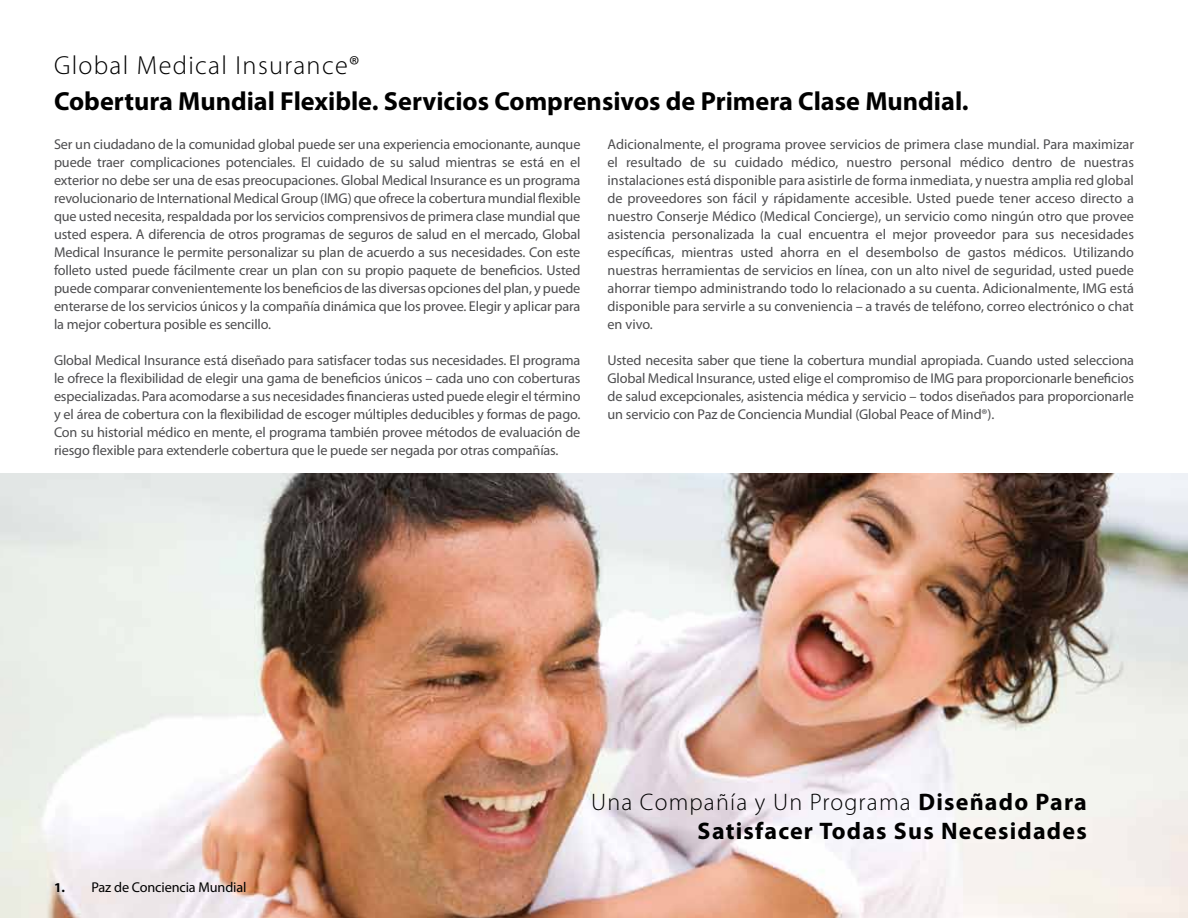
<style>
.page{position:relative;width:1188px;height:918px;background:#fff}
.page>*{position:absolute;margin:0;border:0;box-sizing:border-box;transform-origin:0 0}
.t1{font:700 26.25px "Myriad Pro";color:#000}
.t2{font:300 26.25px "Myriad Pro";letter-spacing:.05em;color:#000}
.t3{font:700 24px/28.8px "Myriad Pro";letter-spacing:.05em;color:#000;text-align:right}
.t4{font:14.25px/18px "Myriad Pro";letter-spacing:-.01em;color:#4d4d4f;text-align:justify}
.t5{font:14.25px "Myriad Pro";letter-spacing:-.01em;color:#000}
.s1{font-weight:700;font-size:13.5px}
.s2{font-weight:300}
</style>
<div class="page">
<img style="left:0;top:473px;width:1187px;height:445px">
<h1 class="t2" style="left:54px;top:51px;width:307px">Global Medical Insurance®</h1>
<h1 class="t1" style="left:54px;top:84px;width:916px">Cobertura Mundial Flexible. Servicios Comprensivos de Primera Clase Mundial.</h1>
<p class="t4" style="left:54px;top:135px;width:528px">Ser un ciudadano de la comunidad global puede ser una experiencia emocionante, aunque puede traer complicaciones potenciales. El cuidado de su salud mientras se está en el exterior no debe ser una de esas preocupaciones. Global Medical Insurance es un programa revolucionario de International Medical Group (IMG) que ofrece la cobertura mundial flexible que usted necesita, respaldada por los servicios comprensivos de primera clase mundial que usted espera. A diferencia de otros programas de seguros de salud en el mercado, Global Medical Insurance le permite personalizar su plan de acuerdo a sus necesidades. Con este folleto usted puede fácilmente crear un plan con su propio paquete de beneficios. Usted puede comparar convenientemente los beneficios de las diversas opciones del plan, y puede enterarse de los servicios únicos y la compañía dinámica que los provee. Elegir y aplicar para la mejor cobertura posible es sencillo.</p>
<p class="t4" style="left:54px;top:351px;width:528px">Global Medical Insurance está diseñado para satisfacer todas sus necesidades. El programa le ofrece la flexibilidad de elegir una gama de beneficios únicos – cada uno con coberturas especializadas. Para acomodarse a sus necesidades financieras usted puede elegir el término y el área de cobertura con la flexibilidad de escoger múltiples deducibles y formas de pago.<br>Con su historial médico en mente, el programa también provee métodos de evaluación de riesgo flexible para extenderle cobertura que le puede ser negada por otras compañías.</p>
<p class="t4" style="left:607px;top:135px;width:528px">Adicionalmente, el programa provee servicios de primera clase mundial. Para maximizar el resultado de su cuidado médico, nuestro personal médico dentro de nuestras instalaciones está disponible para asistirle de forma inmediata, y nuestra amplia red global de proveedores son fácil y rápidamente accesible. Usted puede tener acceso directo a nuestro Conserje Médico (Medical Concierge), un servicio como ningún otro que provee asistencia personalizada la cual encuentra el mejor proveedor para sus necesidades específicas, mientras usted ahorra en el desembolso de gastos médicos. Utilizando nuestras herramientas de servicios en línea, con un alto nivel de seguridad, usted puede ahorrar tiempo administrando todo lo relacionado a su cuenta. Adicionalmente, IMG está disponible para servirle a su conveniencia – a través de teléfono, correo electrónico o chat en vivo.</p>
<p class="t4" style="left:607px;top:351px;width:528px">Usted necesita saber que tiene la cobertura mundial apropiada. Cuando usted selecciona Global Medical Insurance, usted elige el compromiso de IMG para proporcionarle beneficios de salud excepcionales, asistencia médica y servicio – todos diseñados para proporcionarle un servicio con Paz de Conciencia Mundial (Global Peace of Mind®).</p>
<p class="t5" style="left:54px;top:879px;width:194px"><span class="s1">1.</span> Paz de Conciencia Mundial</p>
<h2 class="t3" style="left:591px;top:786px;width:497px"><span class="s2">Una Compañía y Un Programa</span> Diseñado Para<br>Satisfacer Todas Sus Necesidades</h2>
</div>
